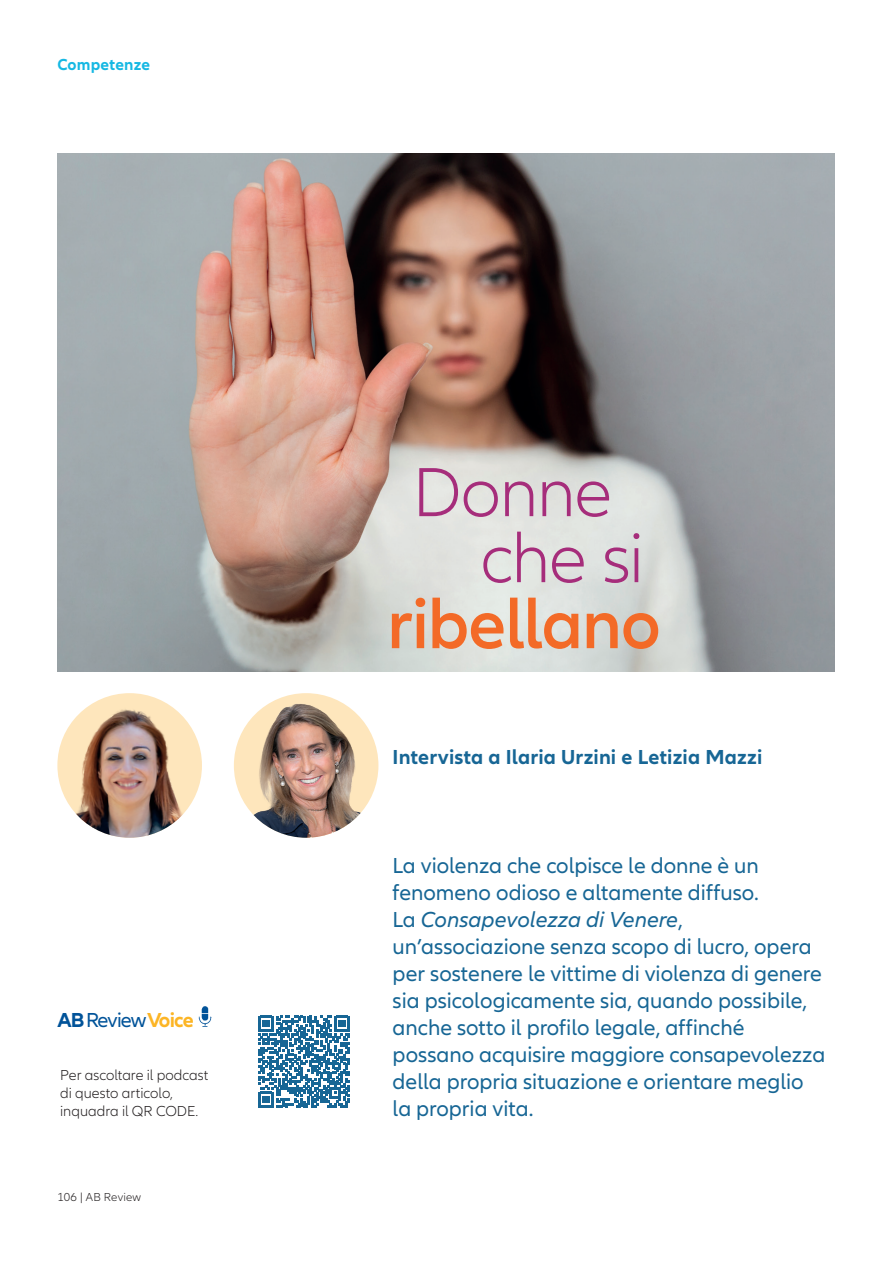
<style>
.page{position:relative;width:893px;height:1263px;background:#fff}
.page>*{position:absolute;margin:0;border:0;box-sizing:border-box;transform-origin:0 0}
.t1{font:300 72px "Allianz Neo";letter-spacing:-.02em;color:#a62d7b}
.t2{font:600 72px "Allianz Neo";letter-spacing:-.015em;color:#f36a27}
.t3{font:22.5px/27px "Allianz Neo";color:#176695}
.t4{font:700 21px "Allianz Neo";letter-spacing:.01em;color:#176695}
.t5{font:21px "Allianz Neo";letter-spacing:-.045em;color:#015399}
.t6{font:700 16.5px "Allianz Neo";letter-spacing:.015em;color:#16b8e3}
.testo{font:300 15px "Allianz Neo";letter-spacing:-.005em;color:#231f20}
.t7{font:300 12px "Allianz Neo";letter-spacing:.015em;color:#231f20}
.s1{font-weight:700}
.s2{font-weight:700;color:#fcb525}
.s3{font-style:italic}
</style>
<div class="page">
<img style="left:57px;top:153px;width:777px;height:518px">
<img style="left:57px;top:693px;width:145px;height:145px;border-radius:72px">
<img style="left:234px;top:694px;width:144px;height:144px">
<img style="left:198px;top:1007px;width:14px;height:19px">
<svg style="left:258px;top:1016px;width:92px;height:91px"></svg>
<p class="t6" style="left:57px;top:55px;width:94px">Competenze</p>
<p class="t5" style="left:57px;top:1008px;width:138px"><span class="s1">AB</span> Review<span class="s2">Voice</span></p>
<p class="testo" style="left:60px;top:1066px;width:150px">Per ascoltare il podcast</p>
<p class="testo" style="left:60px;top:1084px;width:114px">di questo articolo,</p>
<p class="testo" style="left:60px;top:1102px;width:139px">inquadra il QR CODE.</p>
<p class="t7" style="left:57px;top:1190px;width:85px">106 | AB Review</p>
<p class="t1" style="left:412px;top:452px;width:201px">Donne</p>
<p class="t1" style="left:480px;top:518px;width:165px">che si</p>
<p class="t2" style="left:387px;top:583px;width:275px">ribellano</p>
<p class="t4" style="left:393px;top:745px;width:371px">Intervista a Ilaria Urzini e Letizia Mazzi</p>
<p class="t3" style="left:393px;top:853px;width:434px">La violenza che colpisce le donne è un fenomeno odioso e altamente diffuso.<br>La <span class="s3">Consapevolezza di Venere</span>, un’associazione senza scopo di lucro, opera per sostenere le vittime di violenza di genere sia psicologicamente sia, quando possibile, anche sotto il profilo legale, affinché possano acquisire maggiore consapevolezza della propria situazione e orientare meglio la propria vita.</p>
</div>
